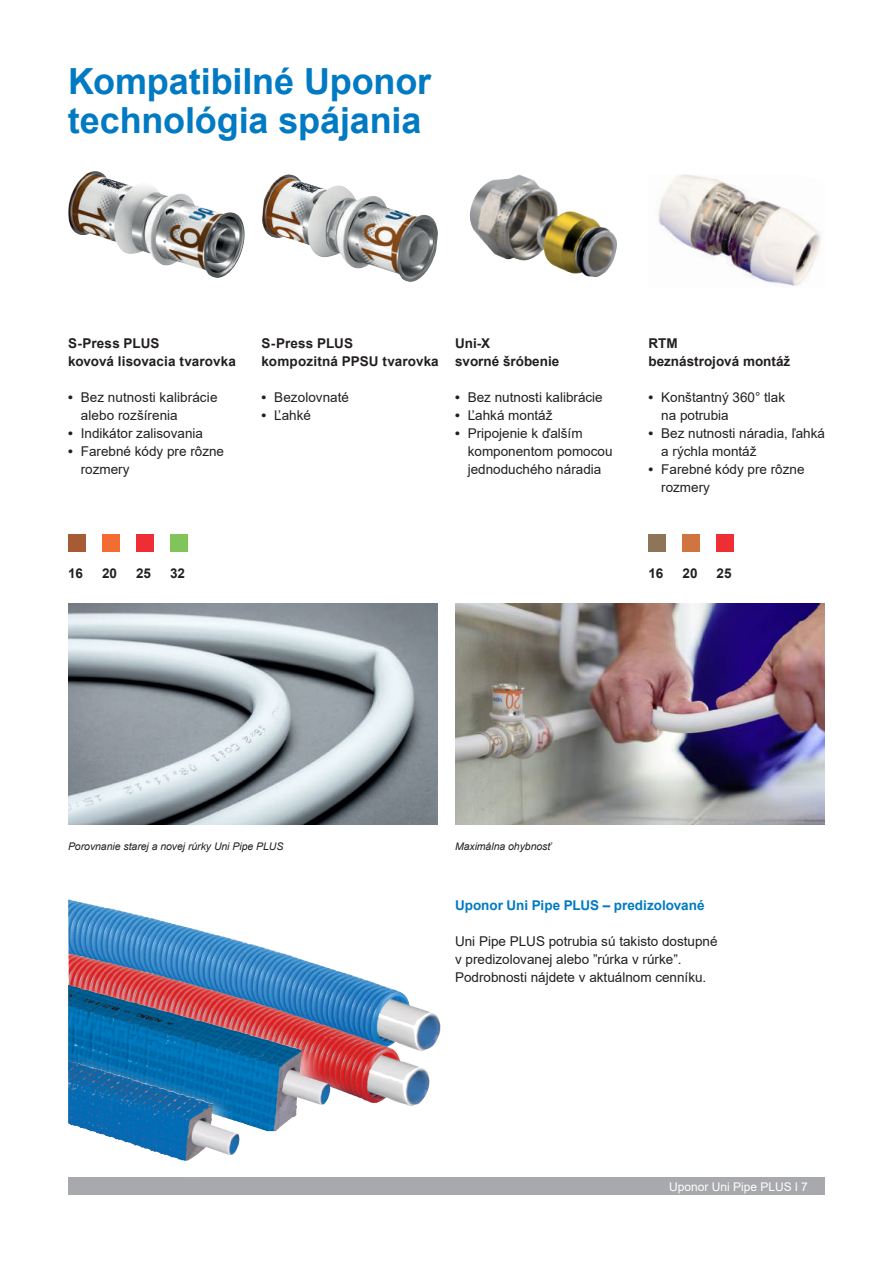
<style>
.page{position:relative;width:893px;height:1263px;background:#fff}
.page>*{position:absolute;margin:0;border:0;box-sizing:border-box;transform-origin:0 0}
.t1{font:700 36px/39px "Arial";letter-spacing:-.005em;color:#007ac2}
.t2{font:13.5px/18px "Arial";color:#231f20}
.t3{font:700 13.5px/18px "Arial";color:#231f20}
.t4{font:700 13.5px "Arial";color:#007ac2}
.t5{font:12px "Arial";color:#fff}
.t6{font:italic 10.5px "Arial";letter-spacing:-.005em;color:#231f20}
.s1{font-weight:700}
</style>
<div class="page">
<div style="left:68px;top:1178px;width:757px;height:17px;background:#a8a9ad"></div>
<img style="left:469px;top:175px;width:148px;height:102px">
<img style="left:658px;top:174px;width:163px;height:112px">
<div style="left:68px;top:534px;width:17px;height:17px;background:#a75b35"></div>
<div style="left:648px;top:534px;width:17px;height:17px;background:#8f7557"></div>
<div style="left:102px;top:534px;width:17px;height:17px;background:#f26c33"></div>
<div style="left:682px;top:534px;width:17px;height:17px;background:#d07542"></div>
<div style="left:136px;top:534px;width:17px;height:17px;background:#ee2d34"></div>
<div style="left:716px;top:534px;width:17px;height:17px;background:#ee2d34"></div>
<div style="left:170px;top:534px;width:17px;height:17px;background:#80c45a"></div>
<img style="left:68px;top:899px;width:373px;height:207px">
<div style="left:59px;top:978px;width:293px;height:174px;background:#fff;opacity:.75"></div>
<div style="left:59px;top:1054px;width:202px;height:128px;background:#fff;opacity:.75"></div>
<img style="left:68px;top:1123px;width:63px;height:20px">
<img style="left:455px;top:604px;width:370px;height:221px">
<img style="left:68px;top:604px;width:370px;height:221px">
<img style="left:68px;top:171px;width:176px;height:107px">
<img style="left:262px;top:174px;width:176px;height:108px">
<h1 class="t1" style="left:68px;top:63px;width:365px">Kompatibilné Uponor technológia spájania</h1>
<p class="t3" style="left:68px;top:334px;width:169px">S-Press PLUS<br>kovová lisovacia tvarovka</p>
<p class="t2" style="left:81px;top:388px;width:138px;text-indent:-13px"><span class="s1">•</span> Bez nutnosti kalibrácie alebo rozšírenia</p>
<p class="t2" style="left:68px;top:424px;width:137px"><span class="s1">•</span> Indikátor zalisovania</p>
<p class="t2" style="left:81px;top:442px;width:145px;text-indent:-13px"><span class="s1">•</span> Farebné kódy pre rôzne rozmery</p>
<p class="t3" style="left:261px;top:334px;width:179px">S-Press PLUS<br>kompozitná PPSU tvarovka</p>
<p class="t2" style="left:261px;top:388px;width:89px"><span class="s1">•</span> Bezolovnaté</p>
<p class="t2" style="left:261px;top:406px;width:51px"><span class="s1">•</span> Ľahké</p>
<p class="t3" style="left:455px;top:334px;width:106px">Uni-X<br>svorné šróbenie</p>
<p class="t2" style="left:455px;top:388px;width:149px"><span class="s1">•</span> Bez nutnosti kalibrácie</p>
<p class="t2" style="left:455px;top:406px;width:99px"><span class="s1">•</span> Ľahká montáž</p>
<p class="t2" style="left:468px;top:424px;width:146px;text-indent:-13px"><span class="s1">•</span> Pripojenie k ďalším komponentom pomocou jednoduchého náradia</p>
<p class="t3" style="left:648px;top:334px;width:143px">RTM<br>beznástrojová montáž</p>
<p class="t2" style="left:661px;top:388px;width:125px;text-indent:-13px"><span class="s1">•</span> Konštantný 360° tlak na potrubia</p>
<p class="t2" style="left:661px;top:424px;width:165px;text-indent:-13px"><span class="s1">•</span> Bez nutnosti náradia, ľahká a rýchla montáž</p>
<p class="t2" style="left:661px;top:460px;width:145px;text-indent:-13px"><span class="s1">•</span> Farebné kódy pre rôzne rozmery</p>
<p class="t3" style="left:68px;top:565px;width:17px">16</p>
<p class="t3" style="left:102px;top:565px;width:17px">20</p>
<p class="t3" style="left:136px;top:565px;width:17px">25</p>
<p class="t3" style="left:170px;top:565px;width:17px">32</p>
<p class="t3" style="left:648px;top:565px;width:17px">16</p>
<p class="t3" style="left:682px;top:565px;width:17px">20</p>
<p class="t3" style="left:716px;top:565px;width:17px">25</p>
<p class="t6" style="left:68px;top:839px;width:217px">Porovnanie starej a novej rúrky Uni Pipe PLUS</p>
<p class="t6" style="left:455px;top:839px;width:98px">Maximálna ohybnosť</p>
<p class="t4" style="left:455px;top:896px;width:251px">Uponor Uni Pipe PLUS – predizolované</p>
<p class="t2" style="left:455px;top:932px;width:264px">Uni Pipe PLUS potrubia sú takisto dostupné v predizolovanej alebo ”rúrka v rúrke”.<br>Podrobnosti nájdete v aktuálnom cenníku.</p>
<p class="t5" style="left:669px;top:1178px;width:140px">Uponor Uni Pipe PLUS l 7</p>
</div>
